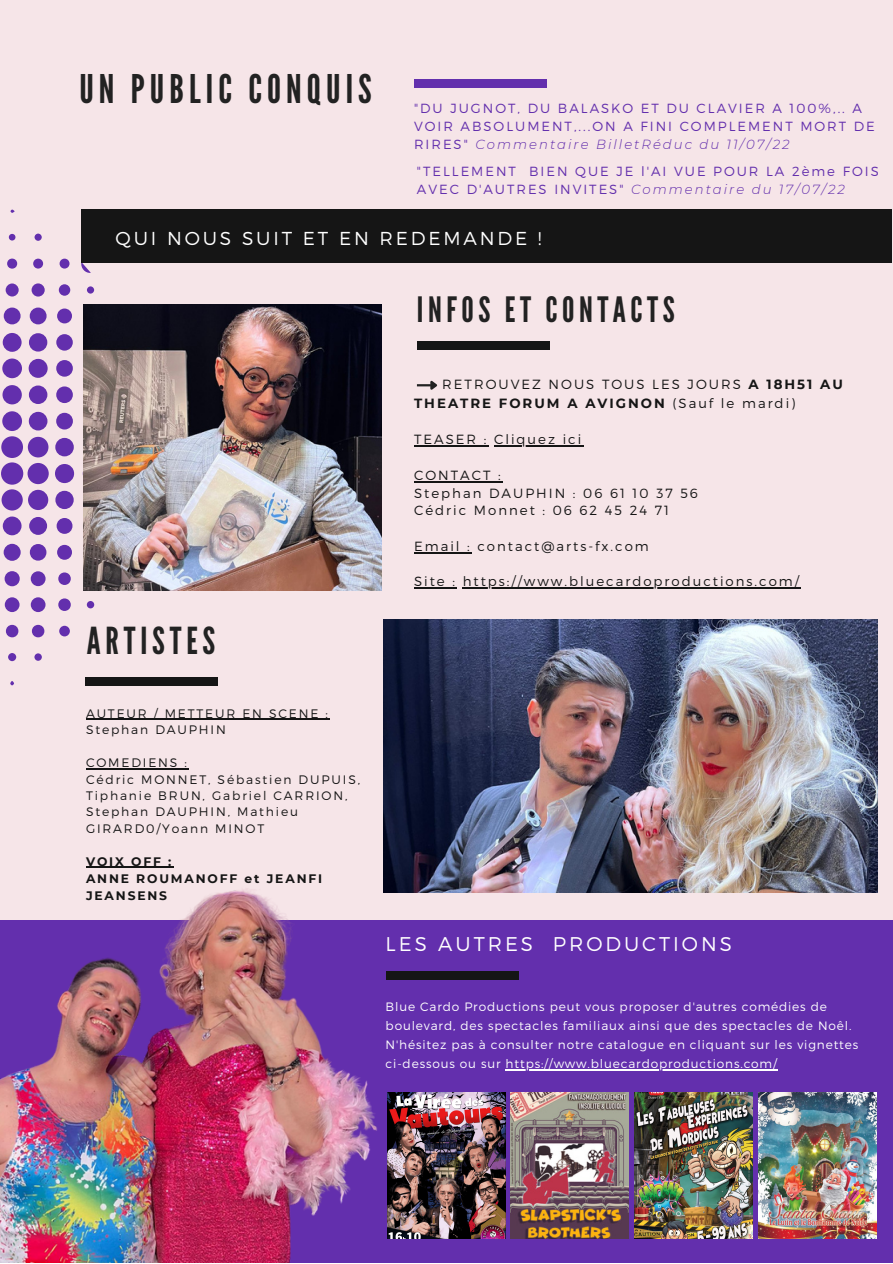
<style>
.page{position:relative;width:893px;height:1264px;background:#fff}
.page>*{position:absolute;margin:0;border:0;box-sizing:border-box;transform-origin:0 0}
.t1{font:39.45px "League Gothic";letter-spacing:.13em;color:#222}
.t2{font:37.2px "League Gothic";letter-spacing:.13em;color:#222}
.t3{font:34.95px "League Gothic";letter-spacing:.13em;color:#222}
.t4{font:300 19.8px "Montserrat";letter-spacing:.15em;color:#fff}
.t5{font:300 18.75px "Montserrat";letter-spacing:.15em;color:#fff}
.t6{font:300 13.35px/18.9px "Montserrat";letter-spacing:.15em;color:#151515}
.t7{font:300 13.2px/17.7px "Montserrat";letter-spacing:.15em;color:#632fad}
.t8{font:300 12.3px/16.4px "Montserrat";letter-spacing:.15em;color:#151515}
.t9{font:700 12.3px/17.4px "Montserrat";letter-spacing:.15em;color:#151515}
.t10{font:300 12.15px/19.2px "Montserrat";letter-spacing:.07em;color:#fff}
.s1{font-style:italic}
.s2{font-weight:700}
</style>
<div class="page">
<div style="left:0;top:0;width:892px;height:1262px;background:#f6e5e8"></div>
<div style="left:0;top:920px;width:892px;height:342px;background:#632fad"></div>
<div style="left:1px;top:462px;width:22px;height:22px;background:#632fad;border-radius:50%"></div>
<div style="left:1px;top:436px;width:22px;height:22px;background:#632fad;border-radius:50%"></div>
<div style="left:28px;top:463px;width:21px;height:21px;background:#632fad;border-radius:50%"></div>
<div style="left:1px;top:489px;width:22px;height:21px;background:#632fad;border-radius:50%"></div>
<div style="left:28px;top:437px;width:20px;height:20px;background:#632fad;border-radius:50%"></div>
<div style="left:28px;top:490px;width:20px;height:20px;background:#632fad;border-radius:50%"></div>
<div style="left:2px;top:411px;width:20px;height:20px;background:#632fad;border-radius:50%"></div>
<div style="left:2px;top:358px;width:20px;height:20px;background:#632fad;border-radius:50%"></div>
<div style="left:2px;top:385px;width:20px;height:19px;background:#632fad;border-radius:50%"></div>
<div style="left:55px;top:464px;width:19px;height:19px;background:#632fad;border-radius:50%"></div>
<div style="left:29px;top:359px;width:19px;height:19px;background:#632fad;border-radius:50%"></div>
<div style="left:3px;top:333px;width:19px;height:19px;background:#632fad;border-radius:50%"></div>
<div style="left:3px;top:516px;width:19px;height:19px;background:#632fad;border-radius:50%"></div>
<div style="left:29px;top:412px;width:18px;height:18px;background:#632fad;border-radius:50%"></div>
<div style="left:29px;top:385px;width:18px;height:19px;background:#632fad;border-radius:50%"></div>
<div style="left:55px;top:438px;width:19px;height:18px;background:#632fad;border-radius:50%"></div>
<div style="left:29px;top:333px;width:18px;height:18px;background:#632fad;border-radius:50%"></div>
<div style="left:55px;top:491px;width:19px;height:18px;background:#632fad;border-radius:50%"></div>
<div style="left:29px;top:517px;width:18px;height:18px;background:#632fad;border-radius:50%"></div>
<div style="left:4px;top:543px;width:17px;height:18px;background:#632fad;border-radius:50%"></div>
<div style="left:4px;top:307px;width:17px;height:17px;background:#632fad;border-radius:50%"></div>
<div style="left:30px;top:307px;width:17px;height:17px;background:#632fad;border-radius:50%"></div>
<div style="left:56px;top:413px;width:17px;height:16px;background:#632fad;border-radius:50%"></div>
<div style="left:56px;top:360px;width:17px;height:16px;background:#632fad;border-radius:50%"></div>
<div style="left:30px;top:544px;width:16px;height:16px;background:#632fad;border-radius:50%"></div>
<div style="left:56px;top:386px;width:17px;height:17px;background:#632fad;border-radius:50%"></div>
<div style="left:56px;top:334px;width:17px;height:16px;background:#632fad;border-radius:50%"></div>
<div style="left:57px;top:518px;width:15px;height:16px;background:#632fad;border-radius:50%"></div>
<div style="left:5px;top:571px;width:15px;height:15px;background:#632fad;border-radius:50%"></div>
<div style="left:57px;top:308px;width:15px;height:15px;background:#632fad;border-radius:50%"></div>
<div style="left:57px;top:545px;width:15px;height:15px;background:#632fad;border-radius:50%"></div>
<div style="left:31px;top:571px;width:15px;height:15px;background:#632fad;border-radius:50%"></div>
<div style="left:31px;top:597px;width:15px;height:15px;background:#632fad;border-radius:50%"></div>
<div style="left:5px;top:597px;width:15px;height:15px;background:#632fad;border-radius:50%"></div>
<div style="left:32px;top:283px;width:13px;height:13px;background:#632fad;border-radius:50%"></div>
<div style="left:6px;top:283px;width:13px;height:13px;background:#632fad;border-radius:50%"></div>
<div style="left:58px;top:572px;width:13px;height:13px;background:#632fad;border-radius:50%"></div>
<div style="left:58px;top:598px;width:13px;height:13px;background:#632fad;border-radius:50%"></div>
<div style="left:6px;top:625px;width:12px;height:12px;background:#632fad;border-radius:50%"></div>
<div style="left:32px;top:625px;width:12px;height:12px;background:#632fad;border-radius:50%"></div>
<div style="left:59px;top:284px;width:11px;height:12px;background:#632fad;border-radius:50%"></div>
<div style="left:59px;top:625px;width:11px;height:11px;background:#632fad;border-radius:50%"></div>
<div style="left:7px;top:258px;width:10px;height:11px;background:#632fad;border-radius:50%"></div>
<div style="left:60px;top:258px;width:10px;height:10px;background:#632fad;border-radius:50%"></div>
<div style="left:33px;top:258px;width:10px;height:10px;background:#632fad;border-radius:50%"></div>
<div style="left:8px;top:653px;width:8px;height:8px;background:#632fad;border-radius:50%"></div>
<div style="left:34px;top:653px;width:8px;height:8px;background:#632fad;border-radius:50%"></div>
<div style="left:87px;top:601px;width:7px;height:7px;background:#632fad;border-radius:50%"></div>
<div style="left:35px;top:233px;width:7px;height:8px;background:#632fad;border-radius:50%"></div>
<div style="left:87px;top:286px;width:7px;height:8px;background:#632fad;border-radius:50%"></div>
<svg style="left:81px;top:263px;width:10px;height:10px"></svg>
<div style="left:9px;top:234px;width:7px;height:7px;background:#632fad;border-radius:50%"></div>
<svg style="left:10px;top:681px;width:4px;height:4px"></svg>
<svg style="left:10px;top:209px;width:5px;height:4px"></svg>
<div style="left:81px;top:210px;width:811px;height:53px;background:#151515"></div>
<img style="left:83px;top:304px;width:298px;height:286px">
<img style="left:384px;top:619px;width:493px;height:273px">
<div style="left:414px;top:80px;width:132px;height:8px;background:#632fad"></div>
<div style="left:417px;top:342px;width:132px;height:7px;background:#151515"></div>
<div style="left:85px;top:677px;width:133px;height:8px;background:#151515"></div>
<div style="left:385px;top:971px;width:133px;height:8px;background:#151515"></div>
<img style="left:0;top:889px;width:377px;height:373px">
<img style="left:387px;top:1092px;width:118px;height:146px">
<img style="left:634px;top:1092px;width:118px;height:146px">
<img style="left:510px;top:1092px;width:118px;height:146px">
<img style="left:758px;top:1092px;width:118px;height:146px">
<hr style="left:414px;top:445px;width:74px;height:1px;background:#151515">
<hr style="left:494px;top:445px;width:63px;height:1px;background:#151515">
<svg style="left:557px;top:445px;width:26px;height:1px"></svg>
<hr style="left:414px;top:481px;width:88px;height:1px;background:#151515">
<hr style="left:414px;top:552px;width:58px;height:1px;background:#151515">
<hr style="left:414px;top:587px;width:43px;height:1px;background:#151515">
<hr style="left:462px;top:587px;width:339px;height:1px;background:#151515">
<hr style="left:86px;top:719px;width:244px;height:1px;background:#151515">
<hr style="left:86px;top:768px;width:103px;height:1px;background:#151515">
<hr style="left:86px;top:866px;width:87px;height:1px;background:#151515">
<hr style="left:505px;top:1069px;width:272px;height:1px;background:#fff">
<svg style="left:417px;top:380px;width:21px;height:10px"></svg>
<p class="t1" style="left:79px;top:66px;width:294px">UN PUBLIC CONQUIS</p>
<p class="t7" style="left:414px;top:99px;width:462px">"DU JUGNOT, DU BALASKO ET DU CLAVIER A 100%,.. A<br>VOIR ABSOLUMENT,...ON A FINI COMPLEMENT MORT DE<br>RIRES" <span class="s1">Commentaire BilletRéduc du 11/07/22</span></p>
<p class="t7" style="left:417px;top:162px;width:463px">"TELLEMENT BIEN QUE JE l'AI VUE POUR LA 2ème FOIS<br>AVEC D'AUTRES INVITES" <span class="s1">Commentaire du 17/07/22</span></p>
<p class="t5" style="left:115px;top:226px;width:428px">QUI NOUS SUIT ET EN REDEMANDE !</p>
<p class="t3" style="left:417px;top:289px;width:259px">INFOS ET CONTACTS</p>
<p class="t2" style="left:87px;top:619px;width:130px">ARTISTES</p>
<p class="t8" style="left:86px;top:704px;width:243px">AUTEUR / METTEUR EN SCENE :<br>Stephan DAUPHIN</p>
<p class="t8" style="left:86px;top:754px;width:102px">COMEDIENS :</p>
<p class="t8" style="left:86px;top:770px;width:275px">Cédric MONNET, Sébastien DUPUIS,<br>Tiphanie BRUN, Gabriel CARRION,<br>Stephan DAUPHIN, Mathieu<br>GIRARD0/Yoann MINOT</p>
<p class="t9" style="left:86px;top:852px;width:87px">VOIX OFF :</p>
<p class="t9" style="left:86px;top:870px;width:238px">ANNE ROUMANOFF et JEANFI<br>JEANSENS</p>
<p class="t6" style="left:414px;top:374px;width:430px;text-indent:28px">RETROUVEZ NOUS TOUS LES JOURS <span class="s2">A 18H51 AU<br>THEATRE FORUM A AVIGNON</span> (Sauf le mardi)</p>
<p class="t6" style="left:414px;top:429px;width:169px">TEASER : Cliquez ici</p>
<p class="t6" style="left:414px;top:465px;width:88px">CONTACT :</p>
<p class="t6" style="left:414px;top:483px;width:285px">Stephan DAUPHIN : 06 61 10 37 56</p>
<p class="t6" style="left:414px;top:500px;width:256px">Cédric Monnet : 06 62 45 24 71</p>
<p class="t6" style="left:414px;top:536px;width:236px">Email : contact@arts-fx.com</p>
<p class="t6" style="left:414px;top:571px;width:386px">Site : https://www.bluecardoproductions.com/</p>
<p class="t4" style="left:385px;top:931px;width:348px">LES AUTRES PRODUCTIONS</p>
<p class="t10" style="left:385px;top:996px;width:474px">Blue Cardo Productions peut vous proposer d'autres comédies de boulevard, des spectacles familiaux ainsi que des spectacles de Noêl.<br>N'hésitez pas à consulter notre catalogue en cliquant sur les vignettes ci-dessous ou sur https://www.bluecardoproductions.com/</p>
</div>
